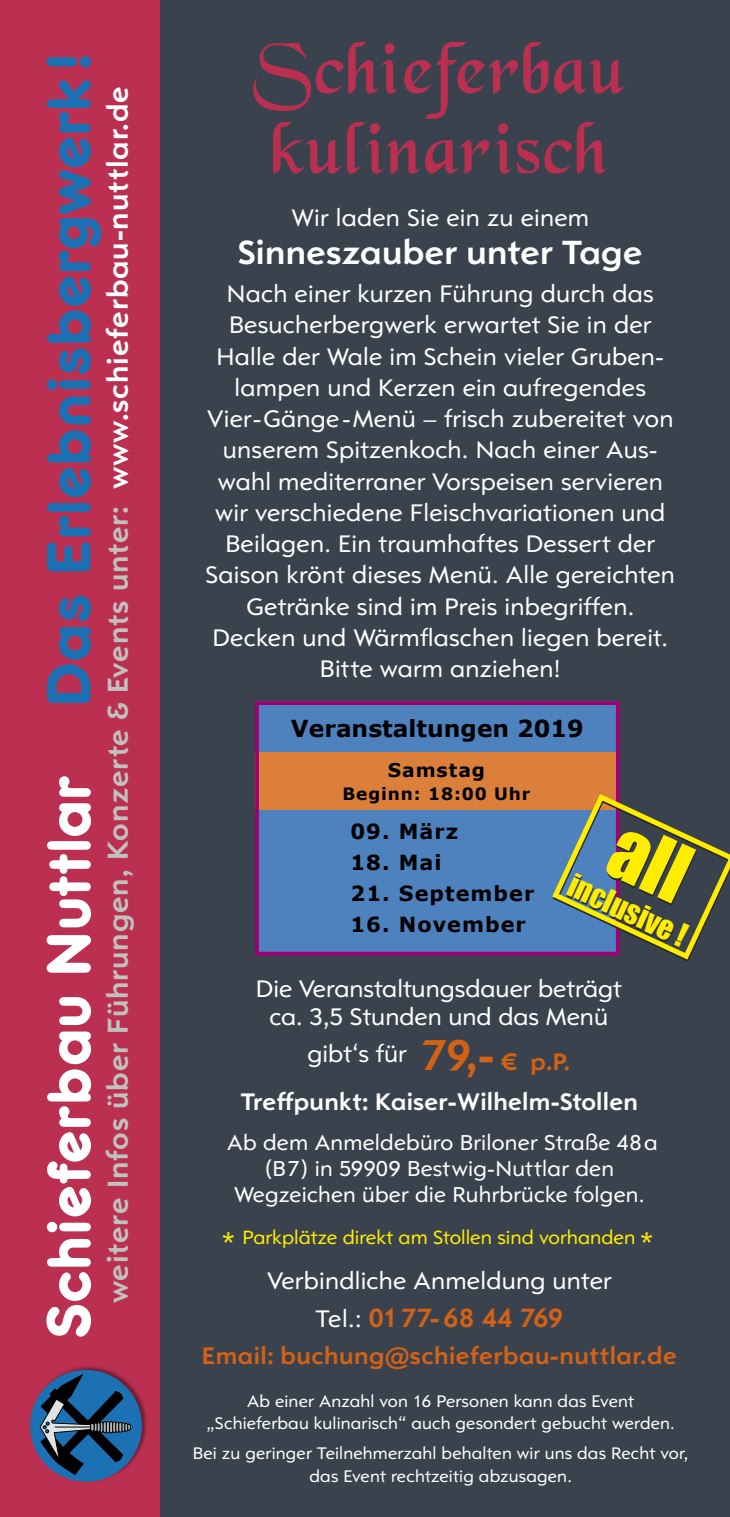
<style>
.page{position:relative;width:730px;height:1517px;background:#fff}
.page>*{position:absolute;margin:0;border:0;box-sizing:border-box;transform-origin:0 0}
.t1{font:77.5px/80px "Catweazle";letter-spacing:.04em;color:#bb3051}
.t2{font:500 65px "Frankfurter D";letter-spacing:.03em;color:#1c71b4}
.t3{font:700 35px "Opel Sans";letter-spacing:.01em;color:#fff}
.t4{font:700 30px "Opel Sans";letter-spacing:.03em;color:#c1c2c0}
.t5{font:30px "Impact";color:#ffed00}
.t6{font:700 27.5px "Opel Sans";letter-spacing:.02em;color:#d36215}
.t7{font:25px/31.2px "Opel Sans";letter-spacing:.01em;color:#fff;text-align:center}
.t8{font:700 25px "Opel Sans";letter-spacing:.02em;color:#d36215}
.t9{font:700 25px "Opel Sans";letter-spacing:.01em;color:#fff}
.t10{font:700 23.5px "Verdana";color:#000}
.t11{font:22.5px/25.8px "Opel Sans";letter-spacing:.01em;color:#fff;text-align:center}
.t12{font:700 20.75px "Verdana";letter-spacing:.05em;color:#000}
.t13{font:20px "Opel Sans";color:#ffed00}
.t14{font:700 19px "Verdana";letter-spacing:.05em;color:#000}
.t15{font:17.5px/22.5px "Opel Sans";letter-spacing:.01em;color:#fff;text-align:center}
.t16{font:700 17px "Verdana";letter-spacing:.05em;color:#000}
.s1{color:#fff}
.s2{font-weight:700;font-size:45px;color:#d36215}
.s3{font-weight:700;color:#d36215}
.s4{font-size:30px}
.s5{font-weight:400;font-size:25px;color:#fff}
</style>
<div class="page">
<div style="left:18px;top:0;width:712px;height:1517px;background:#3a424e"></div>
<div style="left:0;top:0;width:159px;height:1517px;background:#bb3051"></div>
<svg style="left:30px;top:1368px;width:112px;height:113px"></svg>
<div style="left:257px;top:702px;width:361px;height:252px;background:#4e82be"></div>
<div style="left:255px;top:752px;width:360px;height:57px;background:#dc7f3b"></div>
<div style="left:255px;top:701px;width:365px;height:254px;border:4px solid #9f0074"></div>
<svg style="left:549px;top:790px;width:181px;height:172px"></svg>
<h2 class="t2" style="left:33px;top:1337px;width:1287px;rotate:-90deg"><span class="s1">Schieferbau Nuttlar</span> Das Erlebnisbergwerk!</h2>
<p class="t4" style="left:99px;top:1303px;width:1218px;rotate:-90deg">weitere Infos über Führungen, Konzerte &amp; Events unter: <span class="s1">www.schieferbau-nuttlar.de</span></p>
<h1 class="t1" style="left:253px;top:35px;width:374px">Schieferbau kulinarisch</h1>
<p class="t7" style="left:291px;top:202px;width:299px">Wir laden Sie ein zu einem</p>
<h3 class="t3" style="left:238px;top:230px;width:406px">Sinneszauber unter Tage</h3>
<p class="t7" style="left:206px;top:278px;width:471px">Nach einer kurzen Führung durch das Besucherbergwerk erwartet Sie in der Halle der Wale im Schein vieler Gruben&shy;lampen und Kerzen ein aufregendes Vier-Gänge-Menü – frisch zubereitet von unserem Spitzenkoch. Nach einer Aus&shy;wahl mediterraner Vorspeisen servieren wir verschiedene Fleischvariationen und Beilagen. Ein traumhaftes Dessert der Saison krönt dieses Menü. Alle gereichten Getränke sind im Preis inbegriffen.<br>Decken und Wärmflaschen liegen bereit.<br>Bitte warm anziehen!</p>
<p class="t10" style="left:291px;top:712px;width:294px">Veranstaltungen 2019</p>
<p class="t14" style="left:388px;top:756px;width:99px">Samstag</p>
<p class="t16" style="left:342px;top:781px;width:189px">Beginn: 18:00 Uhr</p>
<p class="t12" style="left:350px;top:817px;width:109px">09. März</p>
<p class="t12" style="left:350px;top:848px;width:93px">18. Mai</p>
<p class="t12" style="left:351px;top:879px;width:185px">21. September</p>
<p class="t12" style="left:350px;top:910px;width:177px">16. November</p>
<p class="t5" style="left:580px;top:862px;width:128px;rotate:25deg">inclusive !</p>
<p class="t7" style="left:256px;top:975px;width:368px;line-height:27.5px">Die Veranstaltungsdauer beträgt ca. 3,5 Stunden und das Menü</p>
<p class="t7" style="left:308px;top:1038px;width:264px">gibt‘s für <span class="s2">79,-</span> <span class="s3">€ p.P.</span></p>
<p class="t9" style="left:241px;top:1086px;width:399px">Treffpunkt: Kaiser-Wilhelm-Stollen</p>
<p class="t11" style="left:227px;top:1130px;width:432px">Ab dem Anmeldebüro Briloner Straße 48a (B7) in 59909 Bestwig-Nuttlar den<br>Wegzeichen über die Ruhrbrücke folgen.</p>
<p class="t13" style="left:221px;top:1225px;width:435px"><span class="s4">*</span> Parkplätze direkt am Stollen sind vorhanden <span class="s4">*</span></p>
<p class="t7" style="left:267px;top:1265px;width:346px">Verbindliche Anmeldung unter</p>
<p class="t6" style="left:316px;top:1300px;width:249px"><span class="s5">Tel.:</span> 0177-68 44 769</p>
<p class="t8" style="left:202px;top:1340px;width:476px">Email: buchung@schieferbau-nuttlar.de</p>
<p class="t15" style="left:207px;top:1389px;width:470px">Ab einer Anzahl von 16 Personen kann das Event „Schieferbau kulinarisch“ auch gesondert gebucht werden.</p>
<p class="t15" style="left:193px;top:1441px;width:497px">Bei zu geringer Teilnehmerzahl behalten wir uns das Recht vor, das Event rechtzeitig abzusagen.</p>
</div>
